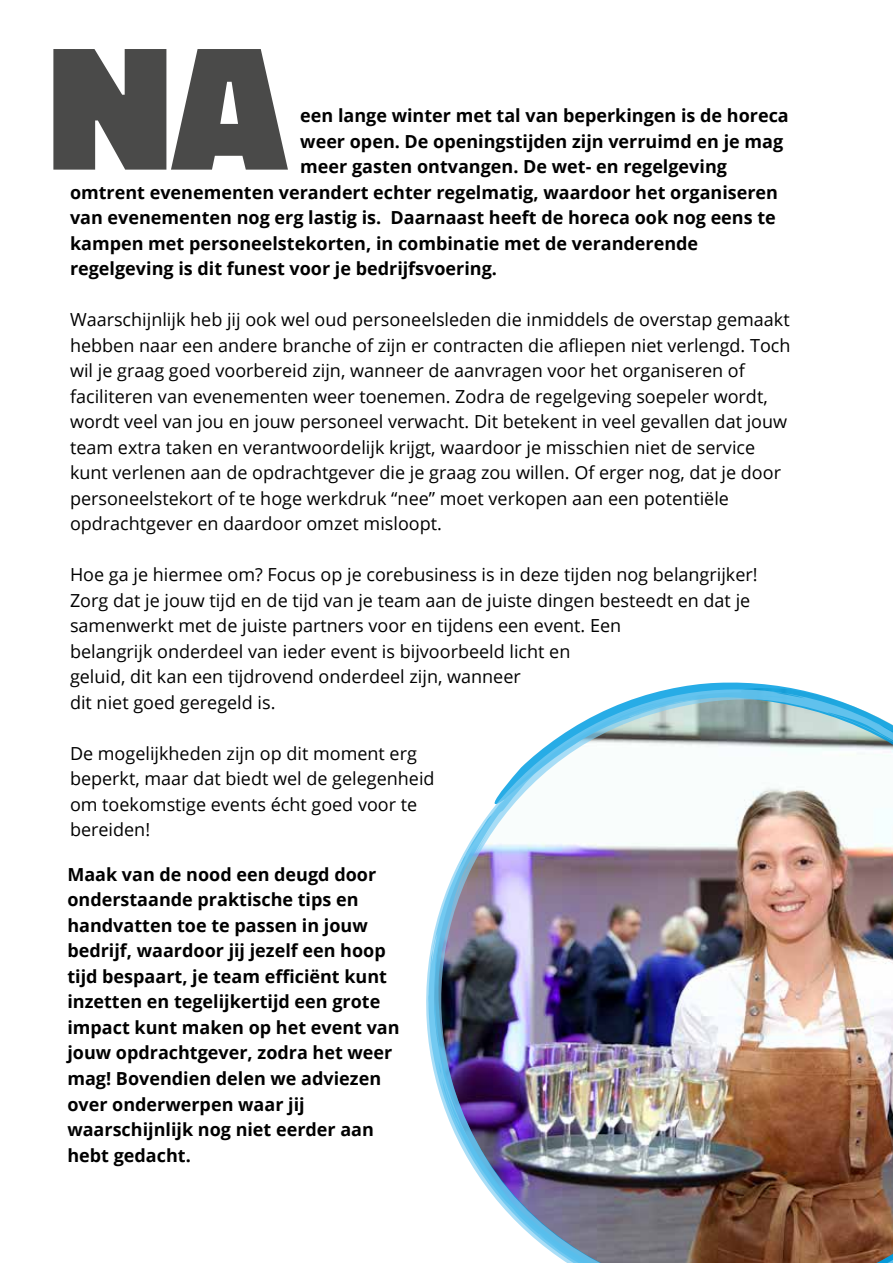
<style>
.page{position:relative;width:893px;height:1263px;background:#fff}
.page>*{position:absolute;margin:0;border:0;box-sizing:border-box;transform-origin:0 0}
.t1{font:900 180px "Titillium Web";color:#4a4a49}
.t2{font:18px/25.5px "Open Sans";color:#000}
.t3{font:700 18px/25.5px "Open Sans";color:#000}
</style>
<div class="page">
<img style="left:426px;top:689px;width:467px;height:574px">
<h1 class="t1" style="left:48px;top:-25px;width:240px">NA</h1>
<p class="t3" style="left:300px;top:102px;width:490px">een lange winter met tal van beperkingen is de horeca</p>
<p class="t3" style="left:300px;top:128px;width:484px">weer open. De openingstijden zijn verruimd en je mag</p>
<p class="t3" style="left:300px;top:153px;width:428px">meer gasten ontvangen. De wet- en regelgeving</p>
<p class="t3" style="left:70px;top:179px;width:710px">omtrent evenementen verandert echter regelmatig, waardoor het organiseren</p>
<p class="t3" style="left:70px;top:204px;width:707px">van evenementen nog erg lastig is. Daarnaast heeft de horeca ook nog eens te</p>
<p class="t3" style="left:70px;top:230px;width:630px">kampen met personeelstekorten, in combinatie met de veranderende</p>
<p class="t3" style="left:70px;top:255px;width:428px">regelgeving is dit funest voor je bedrijfsvoering.</p>
<p class="t2" style="left:70px;top:306px;width:722px">Waarschijnlijk heb jij ook wel oud personeelsleden die inmiddels de overstap gemaakt hebben naar een andere branche of zijn er contracten die afliepen niet verlengd. Toch wil je graag goed voorbereid zijn, wanneer de aanvragen voor het organiseren of faciliteren van evenementen weer toenemen. Zodra de regelgeving soepeler wordt, wordt veel van jou en jouw personeel verwacht. Dit betekent in veel gevallen dat jouw team extra taken en verantwoordelijk krijgt, waardoor je misschien niet de service kunt verlenen aan de opdrachtgever die je graag zou willen. Of erger nog, dat je door personeelstekort of te hoge werkdruk “nee” moet verkopen aan een potentiële opdrachtgever en daardoor omzet misloopt.</p>
<p class="t2" style="left:70px;top:561px;width:689px">Hoe ga je hiermee om? Focus op je corebusiness is in deze tijden nog belangrijker!<br>Zorg dat je jouw tijd en de tijd van je team aan de juiste dingen besteedt en dat je samenwerkt met de juiste partners voor en tijdens een event. Een<br>belangrijk onderdeel van ieder event is bijvoorbeeld licht en<br>geluid, dit kan een tijdrovend onderdeel zijn, wanneer<br>dit niet goed geregeld is.</p>
<p class="t2" style="left:70px;top:740px;width:366px">De mogelijkheden zijn op dit moment erg beperkt, maar dat biedt wel de gelegenheid om toekomstige events écht goed voor te bereiden!</p>
<p class="t3" style="left:67px;top:861px;width:334px">Maak van de nood een deugd door onderstaande praktische tips en handvatten toe te passen in jouw bedrijf, waardoor jij jezelf een hoop tijd bespaart, je team efficiënt kunt inzetten en tegelijkertijd een grote impact kunt maken op het event van jouw opdrachtgever, zodra het weer mag! Bovendien delen we adviezen over onderwerpen waar jij waarschijnlijk nog niet eerder aan hebt gedacht.</p>
</div>
